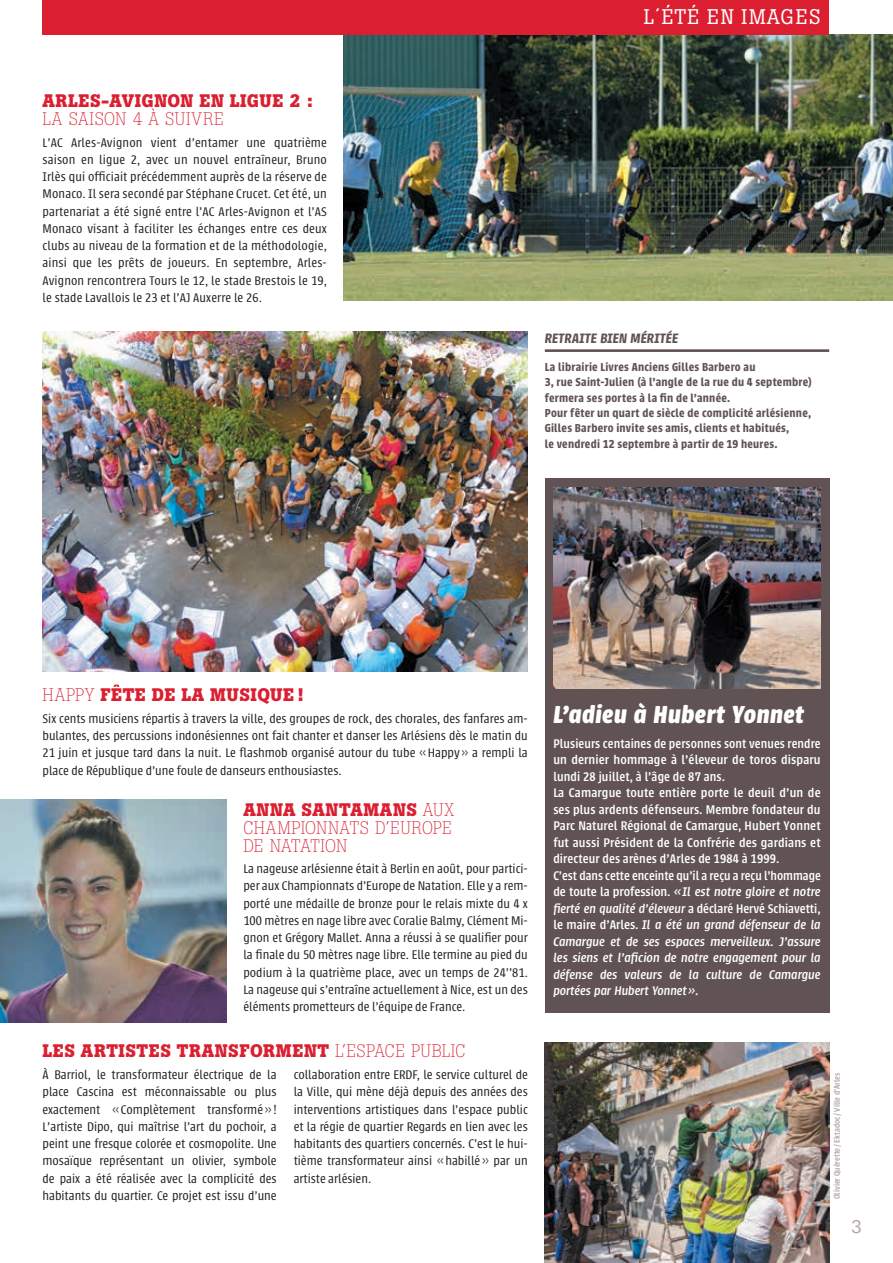
<style>
.page{position:relative;width:893px;height:1263px;background:#fff}
.page>*{position:absolute;margin:0;border:0;box-sizing:border-box;transform-origin:0 0}
.t1{font:italic 700 27px "Urbana";letter-spacing:.02em;color:#fff}
.t2{font:21px "Boton";letter-spacing:.07em;color:#fff}
.t3{font:700 18px "Boton";letter-spacing:.035em;color:#db1e30}
.t4{font:300 18px/18px "Boton";letter-spacing:.01em;color:#db1e30}
.t5{font:300 18px "Boton";letter-spacing:.04em;color:#db1e30}
.t6{font:italic 600 15px "Urbana";letter-spacing:.005em;color:#615353}
.t7{font:300 13.8px/17.2px "Urbana";color:#231f20;text-align:justify}
.t8{font:500 13.8px/16.5px "Urbana";letter-spacing:.01em;color:#fff}
.t9{font:600 12.75px/15.3px "Urbana";letter-spacing:.02em;color:#615353}
.t10{font:500 9px "Urbana";color:#afa4a2}
.s1{font-weight:300}
.s2{font-style:italic}
.s3{font-weight:700}
</style>
<div class="page">
<img style="left:344px;top:34px;width:549px;height:266px">
<img style="left:43px;top:332px;width:485px;height:340px">
<img style="left:0;top:799px;width:226px;height:224px">
<div style="left:545px;top:478px;width:284px;height:534px;background:#615353"></div>
<img style="left:553px;top:487px;width:268px;height:202px">
<hr style="left:545px;top:349px;width:284px;height:3px;background:#615353">
<div style="left:43px;top:0;width:786px;height:34px;background:#db1e30"></div>
<img style="left:545px;top:1043px;width:284px;height:220px">
<h3 class="t3" style="left:43px;top:90px;width:272px">ARLES-AVIGNON EN LIGUE 2 :</h3>
<h3 class="t5" style="left:43px;top:108px;width:183px">LA SAISON 4 À SUIVRE</h3>
<p class="t7" style="left:43px;top:134px;width:286px">L’AC Arles-Avignon vient d’entamer une quatrième saison en ligue 2, avec un nouvel entraîneur, Bruno Irlès qui officiait précédemment auprès de la réserve de Monaco. Il sera secondé par Stéphane Crucet. Cet été, un partenariat a été signé entre l’AC Arles-Avignon et l’AS Monaco visant à faciliter les échanges entre ces deux clubs au niveau de la formation et de la méthodologie, ainsi que les prêts de joueurs. En septembre, Arles-Avignon rencontrera Tours le 12, le stade Brestois le 19, le stade Lavallois le 23 et l’AJ Auxerre le 26.</p>
<h2 class="t2" style="left:644px;top:4px;width:178px">L´ÉTÉ EN IMAGES</h2>
<p class="t6" style="left:545px;top:330px;width:135px">RETRAITE BIEN MÉRITÉE</p>
<p class="t9" style="left:545px;top:359px;width:269px">La librairie Livres Anciens Gilles Barbero au<br>3, rue Saint-Julien (à l’angle de la rue du 4 septembre) fermera ses portes à la fin de l’année.<br>Pour fêter un quart de siècle de complicité arlésienne, Gilles Barbero invite ses amis, clients et habitués,<br>le vendredi 12 septembre à partir de 19 heures.</p>
<h3 class="t3" style="left:43px;top:684px;width:262px"><span class="s1">HAPPY</span> FÊTE DE LA MUSIQUE !</h3>
<p class="t7" style="left:43px;top:710px;width:487px">Six cents musiciens répartis à travers la ville, des groupes de rock, des chorales, des fanfares am&shy;bulantes, des percussions indonésiennes ont fait chanter et danser les Arlésiens dès le matin du 21 juin et jusque tard dans la nuit. Le flashmob organisé autour du tube «Happy» a rempli la place de République d’une foule de danseurs enthousiastes.</p>
<h1 class="t1" style="left:553px;top:699px;width:252px">L’adieu à Hubert Yonnet</h1>
<p class="t8" style="left:553px;top:735px;width:269px">Plusieurs centaines de personnes sont venues rendre un dernier hommage à l’éleveur de toros disparu lundi 28 juillet, à l’âge de 87 ans.<br>La Camargue toute entière porte le deuil d’un de ses plus ardents défenseurs. Membre fondateur du Parc Naturel Régional de Camargue, Hubert Yonnet fut aussi Président de la Confrérie des gardians et directeur des arènes d’Arles de 1984 à 1999.<br>C’est dans cette enceinte qu’il a reçu a reçu l’hommage de toute la profession. <span class="s2">«Il est notre gloire et notre fierté en qualité d’éleveur</span> a déclaré Hervé Schiavetti, le maire d’Arles. <span class="s2">Il a été un grand défenseur de la Camargue et de ses espaces merveilleux. J’assure les siens et l’aficion de notre engagement pour la défense des valeurs de la culture de Camargue portées par Hubert Yonnet».</span></p>
<h3 class="t4" style="left:243px;top:800px;width:212px"><span class="s3">ANNA SANTAMANS</span> AUX<br>CHAMPIONNATS D’EUROPE<br>DE NATATION</h3>
<p class="t7" style="left:243px;top:860px;width:286px">La nageuse arlésienne était à Berlin en août, pour partici&shy;per aux Championnats d’Europe de Natation. Elle y a rem&shy;porté une médaille de bronze pour le relais mixte du 4 x 100 mètres en nage libre avec Coralie Balmy, Clément Mi&shy;gnon et Grégory Mallet. Anna a réussi à se qualifier pour la finale du 50 mètres nage libre. Elle termine au pied du podium à la quatrième place, avec un temps de 24’’81.<br>La nageuse qui s’entraîne actuellement à Nice, est un des éléments prometteurs de l’équipe de France.</p>
<h3 class="t3" style="left:43px;top:1040px;width:425px">LES ARTISTES TRANSFORMENT <span class="s1">L’ESPACE PUBLIC</span></h3>
<p class="t7" style="left:43px;top:1066px;width:236px">À Barriol, le transformateur électrique de la place Cascina est méconnaissable ou plus exactement «Complètement transformé»!<br>L’artiste Dipo, qui maîtrise l’art du pochoir, a peint une fresque colorée et cosmopolite. Une mosaïque représentant un olivier, symbole de paix a été réalisée avec la complicité des habitants du quartier. Ce projet est issu d’une</p>
<p class="t7" style="left:294px;top:1066px;width:236px">collaboration entre ERDF, le service culturel de la Ville, qui mène déjà depuis des années des interventions artistiques dans l’espace public et la régie de quartier Regards en lien avec les habitants des quartiers concernés. C’est le hui&shy;tième transformateur ainsi «habillé» par un artiste arlésien.</p>
<p class="t10" style="left:832px;top:1199px;width:128px;rotate:-90deg">Olivier Quérette / Ektadoc/ Ville d’Arles</p>
</div>
